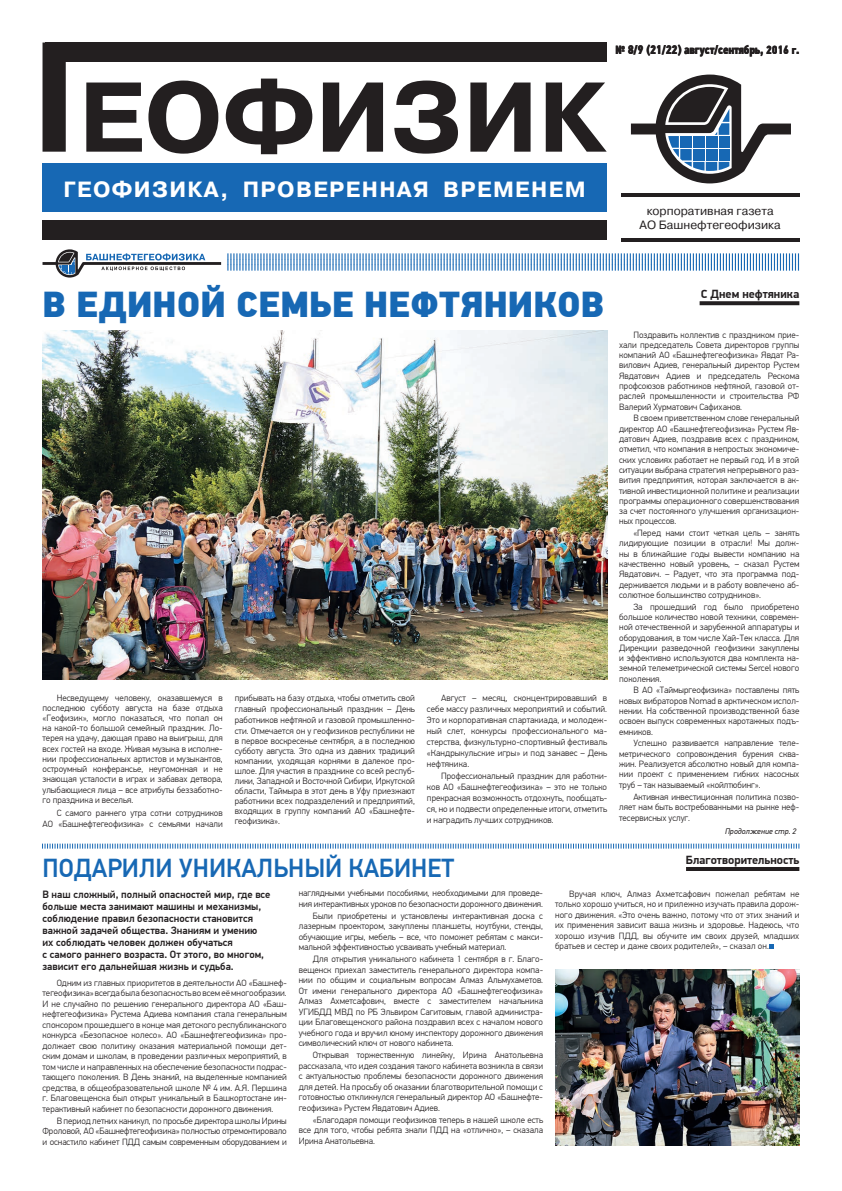
<style>
.page{position:relative;width:842px;height:1191px;background:#fff}
.page>*{position:absolute;margin:0;border:0;box-sizing:border-box;transform-origin:0 0}
.t1{font:900 36px "PF Din Text Pro";color:#1768b4;scale:.96 1}
.t2{font:500 26px "PF Din Text Pro";color:#1768b4;scale:.95 1}
.t3{font:700 22px "Pragmatica C";letter-spacing:.06em;color:#fff}
.t4{font:900 12.5px "PF Din Text Pro";letter-spacing:-.025em;color:#231f20;scale:.8 1}
.t5{font:12px/14.4px "Pragmatica C";color:#231f20;text-align:center}
.t6{font:700 12px "PF Din Display Pro";color:#231f20}
.t7{font:500 10.5px/12px "PF Din Text Pro";color:#231f20}
.t8{font:300 9px/10.3px "PF Din Text Pro";color:#231f20;text-align:justify}
.t9{font:italic 8px "PF Din Text Pro";color:#231f20}
.s1{font-size:11.9px}
</style>
<div class="page">
<div style="left:43px;top:163px;width:564px;height:48px;background:#1768b4"></div>
<svg style="left:43px;top:249px;width:178px;height:28px"></svg>
<div style="left:45px;top:43px;width:562px;height:19px;background:#231f20"></div>
<div style="left:43px;top:221px;width:564px;height:19px;background:#231f20"></div>
<svg style="left:43px;top:43px;width:99px;height:109px"></svg>
<svg style="left:148px;top:81px;width:70px;height:73px"></svg>
<svg style="left:226px;top:79px;width:86px;height:75px"></svg>
<svg style="left:323px;top:82px;width:60px;height:70px"></svg>
<svg style="left:394px;top:81px;width:64px;height:73px"></svg>
<svg style="left:470px;top:82px;width:60px;height:70px"></svg>
<svg style="left:546px;top:82px;width:61px;height:70px"></svg>
<svg style="left:631px;top:75px;width:160px;height:108px"></svg>
<hr style="left:621px;top:193px;width:178px;height:3px;background:#231f20">
<hr style="left:621px;top:238px;width:178px;height:4px;background:#231f20">
<svg style="left:227px;top:253px;width:572px;height:18px"></svg>
<svg style="left:42px;top:843px;width:758px;height:6px"></svg>
<svg style="left:700px;top:301px;width:99px;height:4px"></svg>
<hr style="left:686px;top:867px;width:113px;height:4px;background:#231f20">
<svg style="left:769px;top:944px;width:5px;height:5px"></svg>
<img style="left:555px;top:969px;width:244px;height:176px">
<img style="left:43px;top:331px;width:564px;height:348px">
<h3 class="t4" style="left:615px;top:42px;width:232px"><span class="s1">№</span> 8/9 (21/22) август/сентябрь<span class="s1">, 2016 г.</span></h3>
<h3 class="t3" style="left:64px;top:177px;width:524px">ГЕОФИЗИКА, ПРОВЕРЕННАЯ ВРЕМЕНЕМ</h3>
<h3 class="t5" style="left:639px;top:203px;width:143px">корпоративная газета<br>АО Башнефтегеофизика</h3>
<h1 class="t1" style="left:43px;top:281px;width:587px">В единой семье нефтяникоВ</h1>
<h3 class="t6" style="left:701px;top:287px;width:100px">С Днем нефтяника</h3>
<p class="t8" style="left:43px;top:692px;width:182px;text-indent:14px">Несведущему человеку, оказавшемуся в последнюю субботу августа на базе отдыха «Геофизик», могло показаться, что попал он на какой-то большой семейный праздник. Ло&shy;терея на удачу, дающая право на выигрыш, для всех гостей на входе. Живая музыка в исполне&shy;нии профессиональных артистов и музыкантов, остроумный конферансье, неугомонная и не знающая усталости в играх и забавах детвора, улыбающиеся лица – все атрибуты беззаботно&shy;го праздника и веселья.</p>
<p class="t8" style="left:43px;top:807px;width:182px;line-height:11px;text-align:right">С самого раннего утра сотни сотрудников<br>АО «Башнефтегеофизика» с семьями начали</p>
<p class="t8" style="left:235px;top:692px;width:182px;line-height:11px">прибывать на базу отдыха, чтобы отметить свой главный профессиональный праздник – День работников нефтяной и газовой промышленно&shy;сти. Отмечается он у геофизиков республики не</p>
<p class="t8" style="left:235px;top:735px;width:182px;line-height:10px">в первое воскресенье сентября, а в последнюю субботу августа. Это одна из давних традиций компании, уходящая корнями в далекое про&shy;шлое. Для участия в празднике со всей респуб&shy;лики, Западной и Восточной Сибири, Иркутской области, Таймыра в этот день в Уфу приезжают работники всех подразделений и предприятий, входящих в группу компаний АО «Башнефте&shy;геофизика».</p>
<p class="t8" style="left:427px;top:692px;width:182px;line-height:11px;text-indent:14px">Август – месяц, сконцентрировавший в себе массу различных мероприятий и событий.<br>Это и корпоративная спартакиада, и молодеж&shy;ный слет, конкурсы профессионального ма&shy;стерства, физкультурно-спортивный фестиваль «Кандрыкульские игры» и под занавес – День нефтяника.</p>
<p class="t8" style="left:427px;top:770px;width:182px;line-height:11px;text-indent:14px">Профессиональный праздник для работни&shy;ков АО «Башнефтегеофизика» – это не только прекрасная возможность отдохнуть, пообщать&shy;ся, но и подвести определенные итоги, отметить и наградить лучших сотрудников.</p>
<p class="t8" style="left:619px;top:329px;width:182px;text-indent:14px">Поздравить коллектив с праздником прие&shy;хали председатель Совета директоров группы компаний АО «Башнефтегеофизика» Явдат Ра&shy;вилович Адиев, генеральный директор Рустем Явдатович Адиев и председатель Рескома профсоюзов работников нефтяной, газовой от&shy;раслей промышленности и строительства РФ Валерий Хурматович Сафиханов.</p>
<p class="t8" style="left:619px;top:413px;width:182px;text-indent:14px">В своем приветственном слове генеральный директор АО «Башнефтегеофизика» Рустем Яв&shy;датович Адиев, поздравив всех с праздником, отметил, что компания в непростых экономиче&shy;ских условиях работает не первый год. И в этой ситуации выбрана стратегия непрерывного раз&shy;вития предприятия, которая заключается в ак&shy;тивной инвестиционной политике и реализации программы операционного совершенствования за счет постоянного улучшения организацион&shy;ных процессов.</p>
<p class="t8" style="left:619px;top:528px;width:182px;text-indent:14px">«Перед нами стоит четкая цель – занять лидирующие позиции в отрасли! Мы долж&shy;ны в ближайшие годы вывести компанию на качественно новый уровень, – сказал Рустем Явдатович. – Радует, что эта программа под&shy;держивается людьми и в работу вовлечено аб&shy;солютное большинство сотрудников».</p>
<p class="t8" style="left:619px;top:601px;width:182px;text-indent:14px">За прошедший год было приобретено большое количество новой техники, современ&shy;ной отечественной и зарубежной аппаратуры и оборудования, в том числе Хай-Тек класса. Для Дирекции разведочной геофизики закуплены и эффективно используются два комплекта на&shy;земной телеметрической системы Sercel нового поколения.</p>
<p class="t8" style="left:619px;top:685px;width:182px;text-indent:14px">В АО «Таймыргеофизика» поставлены пять новых вибраторов Nomad в арктическом испол&shy;нении. На собственной производственной базе освоен выпуск современных каротажных подъ&shy;емников.</p>
<p class="t8" style="left:619px;top:738px;width:182px;text-indent:14px">Успешно развивается направление теле&shy;метрического сопровождения бурения сква&shy;жин. Реализуется абсолютно новый для компа&shy;нии проект с применением гибких насосных труб – так называемый «койлтюбинг».</p>
<p class="t8" style="left:619px;top:791px;width:182px;text-indent:14px">Активная инвестиционная политика позво&shy;ляет нам быть востребованными на рынке неф&shy;тесервисных услуг.</p>
<p class="t9" style="left:725px;top:826px;width:73px">Продолжение стр. 2</p>
<h2 class="t2" style="left:43px;top:852px;width:435px">Подарили уникальный кабинет</h2>
<p class="t7" style="left:43px;top:888px;width:230px">В наш сложный, полный опасностей мир, где все больше места занимают машины и механизмы, соблюдение правил безопасности становится важной задачей общества. Знаниям и умению их соблюдать человек должен обучаться<br>с самого раннего возраста. от этого, во многом, зависит его дальнейшая жизнь и судьба.</p>
<p class="t8" style="left:43px;top:977px;width:246px;text-indent:14px">Одним из главных приоритетов в деятельности АО «Башнеф&shy;тегеофизика» всегда была безопасность во всем её многообразии.<br>И не случайно по решению генерального директора АО «Баш&shy;нефтегеофизика» Рустема Адиева компания стала генеральным спонсором прошедшего в конце мая детского республиканского конкурса «Безопасное колесо». АО «Башнефтегеофизика» про&shy;должает свою политику оказания материальной помощи дет&shy;ским домам и школам, в проведении различных мероприятий, в том числе и направленных на обеспечение безопасности подрас&shy;тающего поколения. В День знаний, на выделенные компанией средства, в общеобразовательной школе № 4 им. А.Я. Першина г. Благовещенска был открыт уникальный в Башкортостане ин&shy;терактивный кабинет по безопасности дорожного движения.</p>
<p class="t8" style="left:43px;top:1115px;width:246px;text-indent:14px">В период летних каникул, по просьбе директора школы Ирины Фроловой, АО «Башнефтегеофизика» полностью отремонтировало и оснастило кабинет ПДД самым современным оборудованием и</p>
<p class="t8" style="left:299px;top:888px;width:246px">наглядными учебными пособиями, необходимыми для проведе&shy;ния интерактивных уроков по безопасности дорожного движения.</p>
<p class="t8" style="left:299px;top:910px;width:246px;text-indent:14px">Были приобретены и установлены интерактивная доска с лазерным проектором, закуплены планшеты, ноутбуки, стенды, обучающие игры, мебель – все, что поможет ребятам с макси&shy;мальной эффективностью усваивать учебный материал.</p>
<p class="t8" style="left:299px;top:954px;width:246px;text-indent:14px">Для открытия уникального кабинета 1 сентября в г. Благо&shy;вещенск приехал заместитель генерального директора компа&shy;нии по общим и социальным вопросам Алмаз Альмухаметов.<br>От имени генерального директора АО «Башнефтегеофизика» Алмаз Ахметсафович, вместе с заместителем начальника УГИБДД МВД по РБ Эльвиром Сагитовым, главой администра&shy;ции Благовещенского района поздравил всех с началом нового учебного года и вручил юному инспектору дорожного движения символический ключ от нового кабинета.</p>
<p class="t8" style="left:299px;top:1050px;width:246px;text-indent:14px">Открывая торжественную линейку, Ирина Анатольевна рассказала, что идея создания такого кабинета возникла в связи с актуальностью проблемы безопасности дорожного движения для детей. На просьбу об оказании благотворительной помощи с готовностью откликнулся генеральный директор АО «Башнефте&shy;геофизика» Рустем Явдатович Адиев.</p>
<p class="t8" style="left:299px;top:1114px;width:246px;text-indent:14px">«Благодаря помощи геофизиков теперь в нашей школе есть все для того, чтобы ребята знали ПДД на «отлично», – сказала Ирина Анатольевна.</p>
<h3 class="t6" style="left:686px;top:852px;width:115px">Благотворительность</h3>
<p class="t8" style="left:555px;top:888px;width:246px;text-indent:14px">Вручая ключ, Алмаз Ахметсафович пожелал ребятам не только хорошо учиться, но и прилежно изучать правила дорож&shy;ного движения. «Это очень важно, потому что от этих знаний и их применения зависит ваша жизнь и здоровье. Надеюсь, что хорошо изучив ПДД, вы обучите им своих друзей, младших братьев и сестер и даже своих родителей», – сказал он.</p>
</div>
